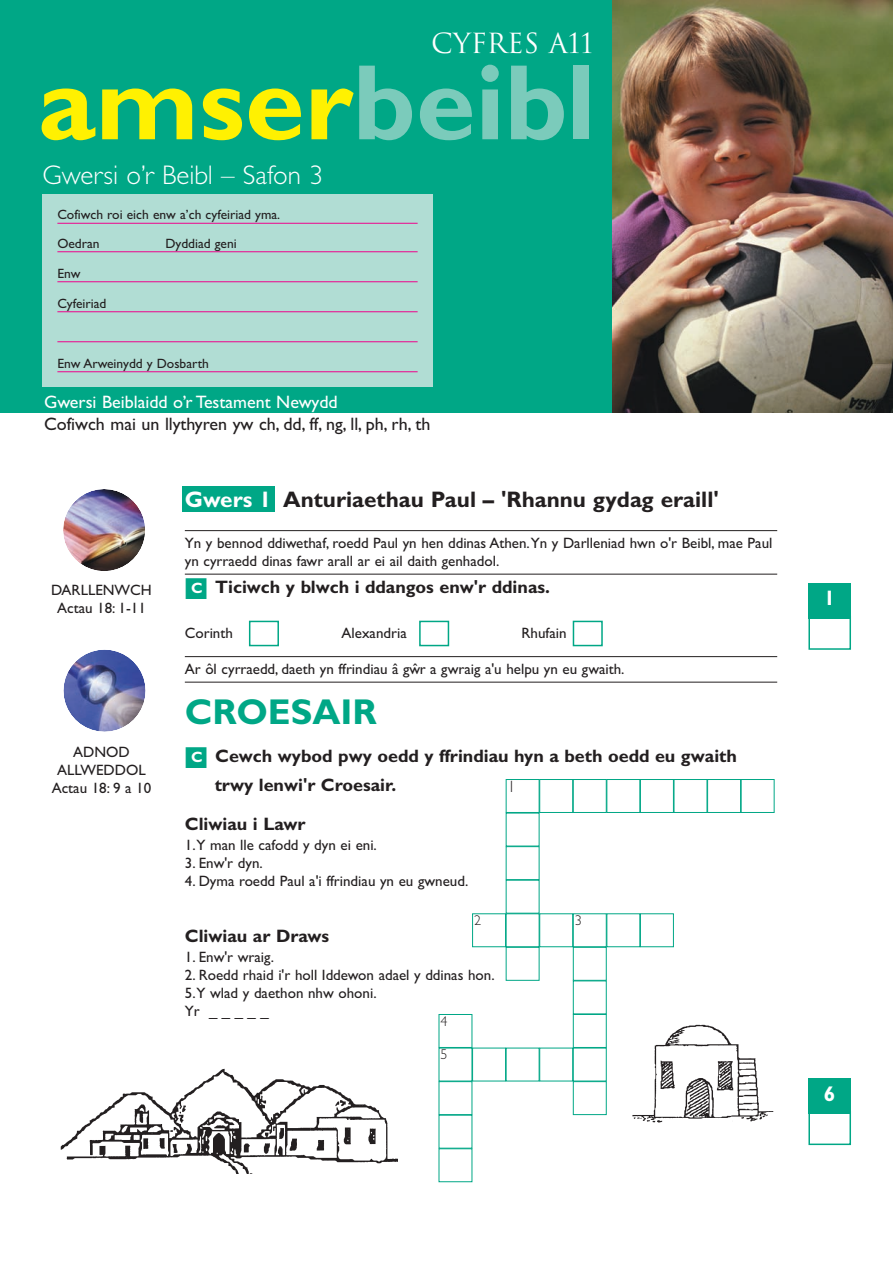
<style>
.page{position:relative;width:893px;height:1263px;background:#fff}
.page>*{position:absolute;margin:0;border:0;box-sizing:border-box;transform-origin:0 0}
.t1{font:700 108px "Gill Sans";color:#fff101}
.t2{font:700 36px "Gill Sans";color:#00a786}
.t3{font:300 27px "Gill Sans";color:#fff}
.t4{font:27px "Trajan";color:#fff}
.t5{font:700 22.5px "Gill Sans";color:#231f20}
.t6{font:700 21px "Gill Sans";color:#fff}
.t7{font:700 18px/29px "Gill Sans";color:#231f20}
.t8{font:18px "Gill Sans";color:#231f20}
.t9{font:18px "Gill Sans";color:#fff}
.t10{font:300 16.5px "Gill Sans";color:#231f20}
.t11{font:15px/18px "Gill Sans";color:#231f20;text-align:center}
.t12{font:300 14.1px "Gill Sans";color:#231f20}
.t13{font:13.5px/28.5px "Gill Sans";color:#231f20}
.s1{color:#7bcbbb}
.s2{color:#fff}
.s3{color:#00a786}
.s4{font-size:15px;color:#fff}
</style>
<div class="page">
<div style="left:182px;top:486px;width:92px;height:26px;background:#00a786"></div>
<img style="left:63px;top:489px;width:82px;height:82px">
<img style="left:63px;top:650px;width:83px;height:82px">
<div style="left:808px;top:1111px;width:43px;height:34px;border:2px solid #00a786"></div>
<div style="left:808px;top:1078px;width:43px;height:36px;background:#00a786"></div>
<hr style="left:185px;top:530px;width:592px;height:1px;background:#231f20">
<hr style="left:185px;top:574px;width:592px;height:1px;background:#231f20">
<hr style="left:185px;top:656px;width:592px;height:1px;background:#231f20">
<hr style="left:185px;top:682px;width:592px;height:1px;background:#231f20">
<div style="left:808px;top:616px;width:43px;height:34px;border:2px solid #00a786"></div>
<div style="left:808px;top:583px;width:43px;height:36px;background:#00a786"></div>
<div style="left:249px;top:621px;width:30px;height:25px;border:2px solid #00a786"></div>
<div style="left:419px;top:621px;width:30px;height:25px;border:2px solid #00a786"></div>
<div style="left:573px;top:621px;width:30px;height:25px;border:2px solid #00a786"></div>
<div style="left:506px;top:779px;width:33px;height:34px;border:1px solid #00a786"></div>
<div style="left:472px;top:913px;width:34px;height:34px;border:1px solid #00a786"></div>
<div style="left:539px;top:779px;width:34px;height:34px;border:1px solid #00a786"></div>
<div style="left:573px;top:779px;width:33px;height:34px;border:1px solid #00a786"></div>
<div style="left:606px;top:779px;width:34px;height:34px;border:1px solid #00a786"></div>
<div style="left:472px;top:1048px;width:34px;height:33px;border:1px solid #00a786"></div>
<div style="left:539px;top:1048px;width:34px;height:33px;border:1px solid #00a786"></div>
<div style="left:640px;top:779px;width:34px;height:34px;border:1px solid #00a786"></div>
<div style="left:674px;top:779px;width:33px;height:34px;border:1px solid #00a786"></div>
<div style="left:707px;top:779px;width:34px;height:34px;border:1px solid #00a786"></div>
<div style="left:741px;top:779px;width:33px;height:34px;border:1px solid #00a786"></div>
<div style="left:506px;top:846px;width:33px;height:34px;border:1px solid #00a786"></div>
<div style="left:506px;top:913px;width:33px;height:34px;border:1px solid #00a786"></div>
<div style="left:539px;top:913px;width:34px;height:34px;border:1px solid #00a786"></div>
<div style="left:573px;top:913px;width:33px;height:34px;border:1px solid #00a786"></div>
<div style="left:640px;top:913px;width:34px;height:34px;border:1px solid #00a786"></div>
<div style="left:506px;top:947px;width:33px;height:34px;border:1px solid #00a786"></div>
<div style="left:573px;top:947px;width:33px;height:34px;border:1px solid #00a786"></div>
<div style="left:573px;top:1014px;width:33px;height:34px;border:1px solid #00a786"></div>
<div style="left:573px;top:1081px;width:33px;height:34px;border:1px solid #00a786"></div>
<div style="left:439px;top:1081px;width:33px;height:34px;border:1px solid #00a786"></div>
<div style="left:439px;top:1014px;width:33px;height:34px;border:1px solid #00a786"></div>
<img style="left:60px;top:1068px;width:338px;height:106px">
<img style="left:633px;top:1024px;width:141px;height:99px">
<div style="left:0;top:0;width:892px;height:412px;background:#00a786"></div>
<div style="left:42px;top:195px;width:391px;height:192px;background:#b1ddd4"></div>
<hr style="left:57px;top:223px;width:361px;height:1px;background:#ed028c">
<hr style="left:57px;top:252px;width:361px;height:1px;background:#ed028c">
<hr style="left:57px;top:282px;width:361px;height:1px;background:#ed028c">
<hr style="left:57px;top:312px;width:361px;height:1px;background:#ed028c">
<hr style="left:57px;top:342px;width:361px;height:1px;background:#ed028c">
<hr style="left:57px;top:372px;width:361px;height:1px;background:#ed028c">
<img style="left:613px;top:0;width:279px;height:412px">
<h3 class="t4" style="left:431px;top:28px;width:163px">CYFRes A11</h3>
<h1 class="t1" style="left:38px;top:66px;width:559px">amser<span class="s1">beibl</span></h1>
<h3 class="t3" style="left:42px;top:166px;width:282px">Gwersi o’r Beibl – Safon 3</h3>
<p class="t13" style="left:57px;top:202px;width:224px">Cofiwch roi eich enw a’ch cyfeiriad yma.<br>Oedran</p>
<p class="t13" style="left:165px;top:230px;width:73px">Dyddiad geni</p>
<p class="t13" style="left:57px;top:260px;width:25px">Enw</p>
<p class="t13" style="left:57px;top:290px;width:51px">Cyfeiriad</p>
<p class="t13" style="left:57px;top:350px;width:153px">Enw Arweinydd y Dosbarth</p>
<p class="t9" style="left:44px;top:396px;width:295px">Gwersi Beiblaidd o’r Testament Newydd</p>
<p class="t8" style="left:44px;top:417px;width:388px">Cofiwch mai un llythyren yw ch, dd, ff, ng, ll, ph, rh, th</p>
<p class="t11" style="left:51px;top:582px;width:102px">DARLLENWCH<br>Actau 18: 1-11</p>
<p class="t11" style="left:52px;top:744px;width:101px">ADNOD<br>ALLWEDDOL<br>Actau 18: 9 a 10</p>
<h3 class="t5" style="left:185px;top:491px;width:535px"><span class="s2">Gwers 1</span> Anturiaethau Paul – 'Rhannu gydag eraill'</h3>
<p class="t11" style="left:185px;top:535px;width:589px;text-align:left">Yn y bennod ddiwethaf, roedd Paul yn hen ddinas Athen.Yn y Darlleniad hwn o'r Beibl, mae Paul yn cyrraedd dinas fawr arall ar ei ail daith genhadol.</p>
<p class="t7" style="left:185px;top:574px;width:367px"><span class="s3">■</span><span class="s4">C</span> Ticiwch y blwch i ddangos enw'r ddinas.</p>
<p class="t11" style="left:185px;top:625px;width:50px">Corinth</p>
<p class="t11" style="left:342px;top:625px;width:67px">Alexandria</p>
<p class="t11" style="left:521px;top:625px;width:46px">Rhufain</p>
<p class="t11" style="left:185px;top:661px;width:441px">Ar ôl cyrraedd, daeth yn ffrindiau â gwˆr a gwraig a'u helpu yn eu gwaith.</p>
<h2 class="t2" style="left:185px;top:699px;width:194px">CROESAIR</h2>
<p class="t7" style="left:215px;top:743px;width:524px;text-indent:-30px"><span class="s3">■</span><span class="s4">C</span> Cewch wybod pwy oedd y ffrindiau hyn a beth oedd eu gwaith trwy lenwi'r Croesair.</p>
<p class="t7" style="left:185px;top:812px;width:122px">Cliwiau i Lawr</p>
<p class="t11" style="left:185px;top:838px;width:194px">1.Y man lle cafodd y dyn ei eni.</p>
<p class="t11" style="left:185px;top:856px;width:80px">3. Enw'r dyn.</p>
<p class="t11" style="left:185px;top:874px;width:285px">4. Dyma roedd Paul a'i ffrindiau yn eu gwneud.</p>
<p class="t10" style="left:508px;top:781px;width:10px">1</p>
<p class="t12" style="left:474px;top:915px;width:9px">2</p>
<p class="t12" style="left:575px;top:915px;width:9px">3</p>
<p class="t7" style="left:185px;top:923px;width:146px">Cliwiau ar Draws</p>
<p class="t11" style="left:185px;top:949px;width:91px">1. Enw'r wraig.</p>
<p class="t11" style="left:185px;top:967px;width:311px;text-align:left">2. Roedd rhaid i'r holl Iddewon adael y ddinas hon.<br>5.Y wlad y daethon nhw ohoni.<br>Yr _ _ _ _ _</p>
<p class="t12" style="left:440px;top:1016px;width:9px">4</p>
<p class="t12" style="left:440px;top:1050px;width:9px">5</p>
<h3 class="t6" style="left:824px;top:591px;width:13px">1</h3>
<h3 class="t6" style="left:824px;top:1086px;width:13px">6</h3>
</div>
